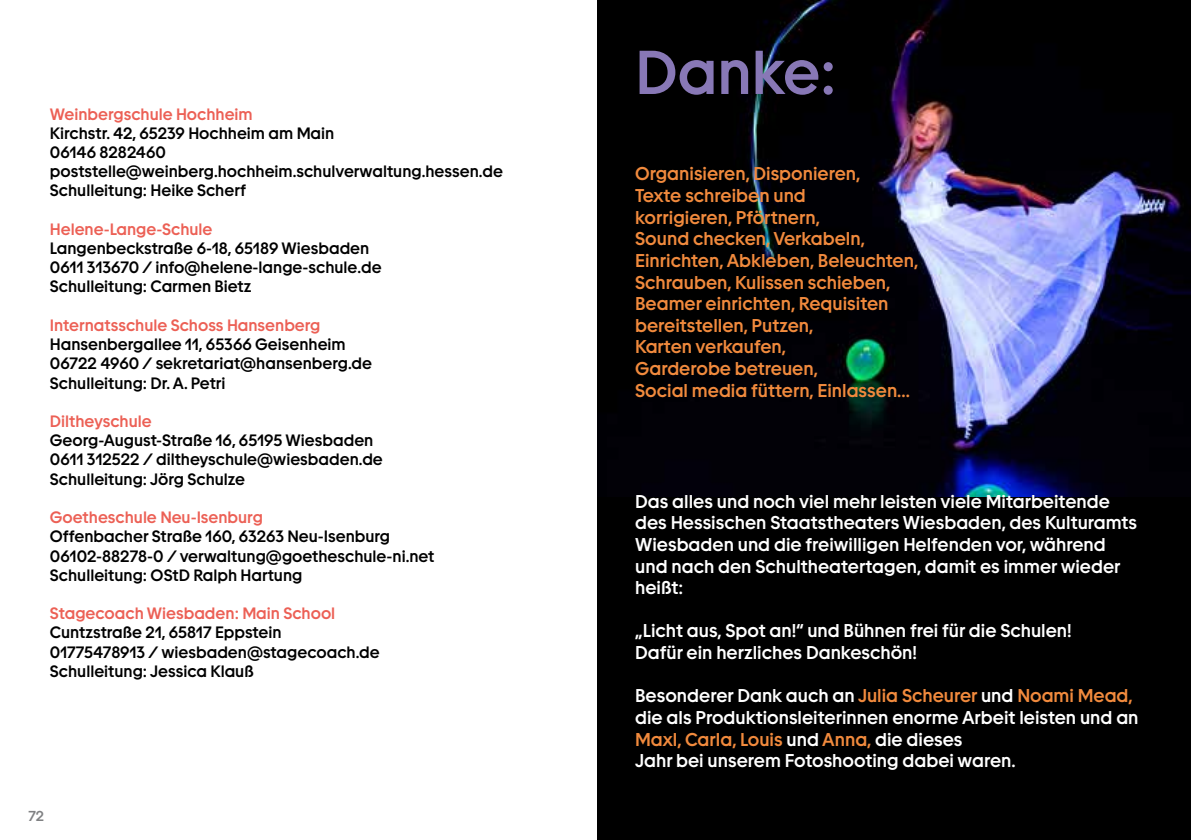
<style>
.page{position:relative;width:1191px;height:840px;background:#fff}
.page>*{position:absolute;margin:0;border:0;box-sizing:border-box;transform-origin:0 0}
.t1{font:500 60px "TWK Burns";color:#8878b6}
.t2{font:500 18px/21.6px "TWK Burns";color:#fff}
.t3{font:500 18px/21.6px "TWK Burns";color:#f18a3d}
.t4{font:500 16px/19.2px "TWK Burns";color:#000}
.t5{font:500 16px "TWK Burns";color:#ec6055}
.t6{font:500 14px "TWK Burns";color:#808183}
.s1{color:#f18a3d}
</style>
<div class="page">
<div style="left:598px;top:0;width:593px;height:839px;background:#000"></div>
<img style="left:642px;top:0;width:549px;height:495px">
<p class="t5" style="left:50px;top:104px;width:204px">Weinbergschule Hochheim</p>
<p class="t4" style="left:50px;top:123px;width:454px">Kirchstr. 42, 65239 Hochheim am Main<br>06146 8282460 poststelle@weinberg.hochheim.schulverwaltung.hessen.de Schulleitung: Heike Scherf</p>
<p class="t5" style="left:50px;top:219px;width:164px">Helene-Lange-Schule</p>
<p class="t4" style="left:50px;top:238px;width:333px">Langenbeckstraße 6-18, 65189 Wiesbaden<br>0611 313670 / info@helene-lange-schule.de<br>Schulleitung: Carmen Bietz</p>
<p class="t5" style="left:50px;top:315px;width:272px">Internatsschule Schoss Hansenberg</p>
<p class="t4" style="left:50px;top:334px;width:324px">Hansenbergallee 11, 65366 Geisenheim<br>06722 4960 / sekretariat@hansenberg.de<br>Schulleitung: Dr. A. Petri</p>
<p class="t5" style="left:50px;top:411px;width:103px">Diltheyschule</p>
<p class="t4" style="left:50px;top:430px;width:334px">Georg-August-Straße 16, 65195 Wiesbaden<br>0611 312522 / diltheyschule@wiesbaden.de<br>Schulleitung: Jörg Schulze</p>
<p class="t5" style="left:50px;top:507px;width:214px">Goetheschule Neu-Isenburg</p>
<p class="t4" style="left:50px;top:526px;width:386px">Offenbacher Straße 160, 63263 Neu-Isenburg<br>06102-88278-0 / verwaltung@goetheschule-ni.net<br>Schulleitung: OStD Ralph Hartung</p>
<p class="t5" style="left:50px;top:603px;width:287px">Stagecoach Wiesbaden: Main School</p>
<p class="t4" style="left:50px;top:622px;width:331px">Cuntzstraße 21, 65817 Eppstein<br>01775478913 / wiesbaden@stagecoach.de<br>Schulleitung: Jessica Klauß</p>
<p class="t6" style="left:28px;top:806px;width:17px">72</p>
<h1 class="t1" style="left:635px;top:36px;width:202px">Danke:</h1>
<p class="t3" style="left:635px;top:163px;width:285px">Organisieren, Disponieren,<br>Texte schreiben und<br>korrigieren, Pförtnern,<br>Sound checken, Verkabeln,<br>Einrichten, Abkleben, Beleuchten,<br>Schrauben, Kulissen schieben,<br>Beamer einrichten, Requisiten bereitstellen, Putzen,<br>Karten verkaufen,<br>Garderobe betreuen,<br>Social media füttern, Einlassen...</p>
<p class="t2" style="left:635px;top:490px;width:503px">Das alles und noch viel mehr leisten viele Mitarbeitende des Hessischen Staatstheaters Wiesbaden, des Kulturamts Wiesbaden und die freiwilligen Helfenden vor, während und nach den Schultheatertagen, damit es immer wieder heißt:</p>
<p class="t2" style="left:635px;top:619px;width:438px">„Licht aus, Spot an!“ und Bühnen frei für die Schulen!<br>Dafür ein herzliches Dankeschön!</p>
<p class="t2" style="left:635px;top:684px;width:505px">Besonderer Dank auch an <span class="s1">Julia Scheurer</span> und <span class="s1">Noami Mead, </span>die als Produktionsleiterinnen enorme Arbeit leisten und an <span class="s1">Maxl, Carla, Louis</span> und <span class="s1">Anna,</span> die dieses<br>Jahr bei unserem Fotoshooting dabei waren.</p>
</div>
